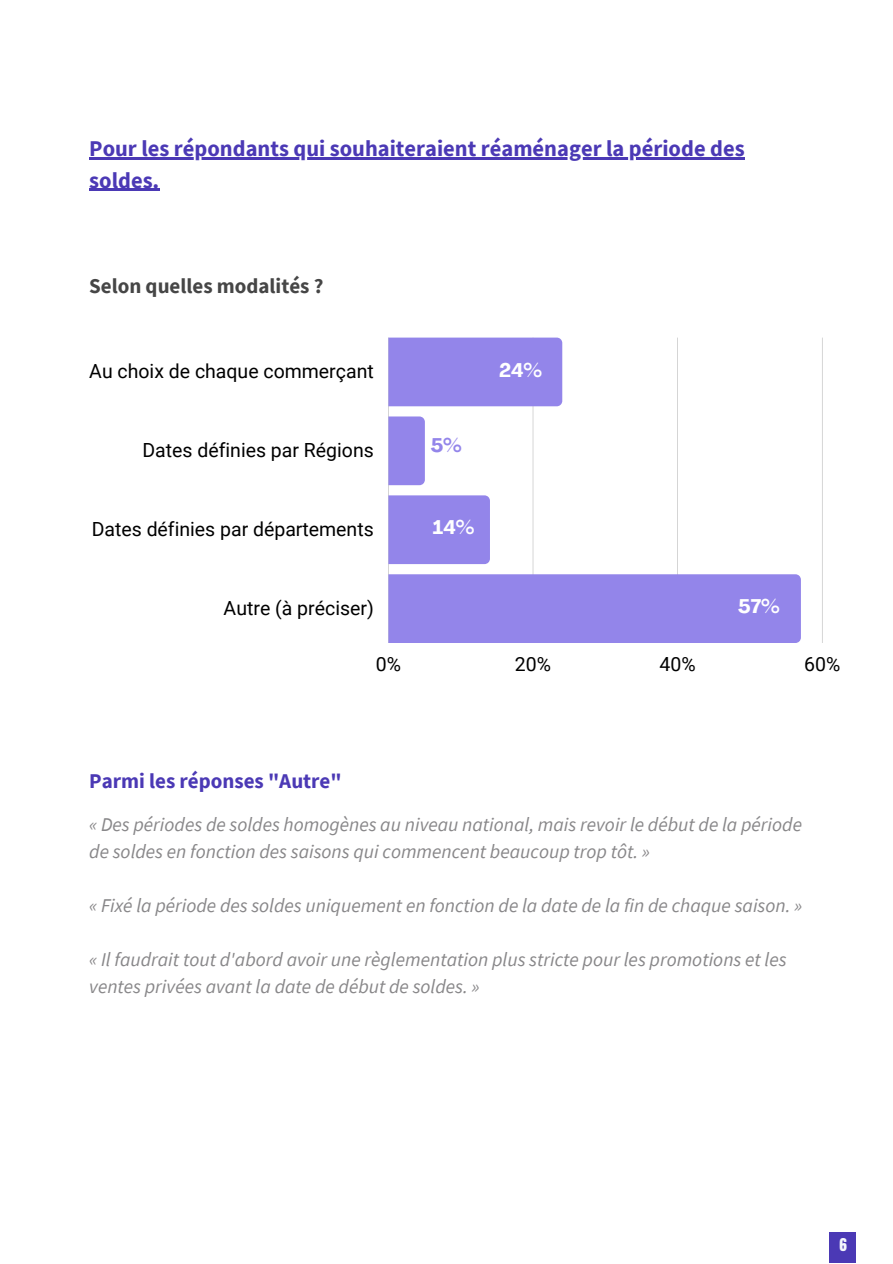
<style>
.page{position:relative;width:893px;height:1264px;background:#fff}
.page>*{position:absolute;margin:0;border:0;box-sizing:border-box;transform-origin:0 0}
.t1{font:700 22.5px/31.5px "Source Sans Pro";color:#4b39b5}
.t2{font:700 21px "Source Sans Pro";color:#4b39b5}
.t3{font:700 21px "Source Sans Pro";color:#464646}
.t4{font:italic 19.5px/27px "Source Sans Pro";color:#888789}
.t5{font:19.5px "Roboto";color:#000}
.t6{font:700 19.5px "Agrandir";color:#fff}
.t7{font:700 19.5px "Agrandir";color:#9385ea}
.t8{font:15px "Anton";color:#f4f6fc}
</style>
<div class="page">
<hr style="left:89px;top:157px;width:655px;height:2px;background:#4b39b5">
<hr style="left:89px;top:189px;width:70px;height:2px;background:#4b39b5">
<svg style="left:388px;top:337px;width:413px;height:305px"></svg>
<svg style="left:556px;top:337px;width:6px;height:69px"></svg>
<svg style="left:419px;top:416px;width:6px;height:69px"></svg>
<svg style="left:484px;top:495px;width:6px;height:69px"></svg>
<svg style="left:795px;top:574px;width:5px;height:68px"></svg>
<div style="left:829px;top:1231px;width:27px;height:31px;background:#4b39b5"></div>
<p class="t1" style="left:89px;top:133px;width:656px">Pour les répondants qui souhaiteraient réaménager la période des soldes.</p>
<p class="t3" style="left:89px;top:271px;width:236px">Selon quelles modalités ?</p>
<p class="t5" style="left:89px;top:358px;width:286px">Au choix de chaque commerçant</p>
<p class="t6" style="left:499px;top:358px;width:45px">24%</p>
<p class="t5" style="left:142px;top:437px;width:233px">Dates définies par Régions</p>
<p class="t7" style="left:431px;top:433px;width:33px">5%</p>
<p class="t5" style="left:92px;top:515px;width:283px">Dates définies par départements</p>
<p class="t6" style="left:433px;top:515px;width:43px">14%</p>
<p class="t5" style="left:224px;top:594px;width:152px">Autre (à préciser)</p>
<p class="t6" style="left:738px;top:593px;width:43px">57%</p>
<p class="t5" style="left:376px;top:650px;width:27px">0%</p>
<p class="t5" style="left:515px;top:650px;width:38px">20%</p>
<p class="t5" style="left:659px;top:650px;width:38px">40%</p>
<p class="t5" style="left:804px;top:650px;width:38px">60%</p>
<p class="t2" style="left:89px;top:767px;width:254px">Parmi les réponses "Autre"</p>
<p class="t4" style="left:89px;top:810px;width:714px">« Des périodes de soldes homogènes au niveau national, mais revoir le début de la période de soldes en fonction des saisons qui commencent beaucoup trop tôt. »</p>
<p class="t4" style="left:89px;top:891px;width:714px">« Fixé la période des soldes uniquement en fonction de la date de la fin de chaque saison. »</p>
<p class="t4" style="left:89px;top:945px;width:698px">« Il faudrait tout d'abord avoir une règlementation plus stricte pour les promotions et les ventes privées avant la date de début de soldes. »</p>
<p class="t8" style="left:839px;top:1237px;width:9px">6</p>
</div>
